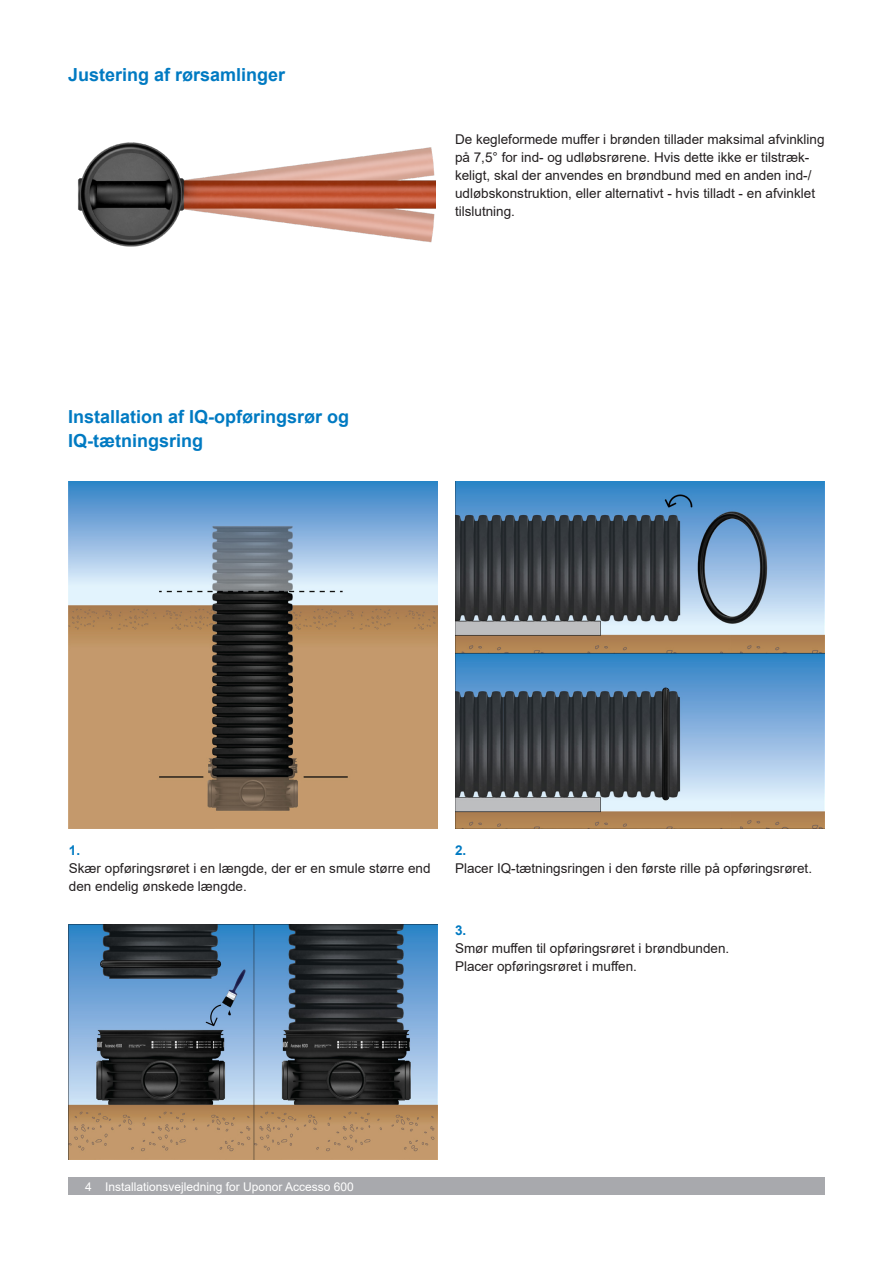
<style>
.page{position:relative;width:893px;height:1263px;background:#fff}
.page>*{position:absolute;margin:0;border:0;box-sizing:border-box;transform-origin:0 0}
.H3_-_14_16_blue_bold{font:700 18px/24px "Arial";color:#007ac2}
.Brødtekst_-_9_12_bla{font:13.5px/18px "Arial";color:#231f20}
.Brødtekst_-_9_12_bla-2{font:700 13.5px "Arial";color:#007ac2}
.Brødtekst_-_9_12_blu{font:700 13.5px "Arial";color:#007ac2}
.t1{font:12px "Arial";color:#fff}
</style>
<div class="page">
<div style="left:68px;top:1178px;width:757px;height:17px;background:#a8a9ad"></div>
<img style="left:78px;top:142px;width:358px;height:105px">
<img style="left:68px;top:481px;width:370px;height:347px">
<img style="left:455px;top:481px;width:370px;height:347px">
<img style="left:68px;top:925px;width:370px;height:235px">
<p class="H3_-_14_16_blue_bold" style="left:68px;top:63px;width:219px">Justering af rørsamlinger</p>
<p class="H3_-_14_16_blue_bold" style="left:68px;top:405px;width:283px">Installation af IQ-opføringsrør og<br>IQ-tætningsring</p>
<p class="Brødtekst_-_9_12_bla" style="left:455px;top:130px;width:371px">De kegleformede muffer i brønden tillader maksimal afvinkling på 7,5° for ind- og udløbsrørene. Hvis dette ikke er tilstræk&shy;keligt, skal der anvendes en brøndbund med en anden ind-/ udløbskonstruktion, eller alternativt - hvis tilladt - en afvinklet tilslutning.</p>
<p class="Brødtekst_-_9_12_bla-2" style="left:69px;top:841px;width:13px">1.</p>
<p class="Brødtekst_-_9_12_bla" style="left:69px;top:859px;width:363px">Skær opføringsrøret i en længde, der er en smule større end den endelig ønskede længde.</p>
<p class="Brødtekst_-_9_12_blu" style="left:455px;top:841px;width:13px">2.</p>
<p class="Brødtekst_-_9_12_bla" style="left:455px;top:859px;width:359px">Placer IQ-tætningsringen i den første rille på opføringsrøret.</p>
<p class="Brødtekst_-_9_12_bla-2" style="left:455px;top:920px;width:13px">3.</p>
<p class="Brødtekst_-_9_12_bla" style="left:455px;top:939px;width:276px">Smør muffen til opføringsrøret i brøndbunden.<br>Placer opføringsrøret i muffen.</p>
<p class="t1" style="left:85px;top:1178px;width:270px">4 Installationsvejledning for Uponor Accesso 600</p>
</div>
